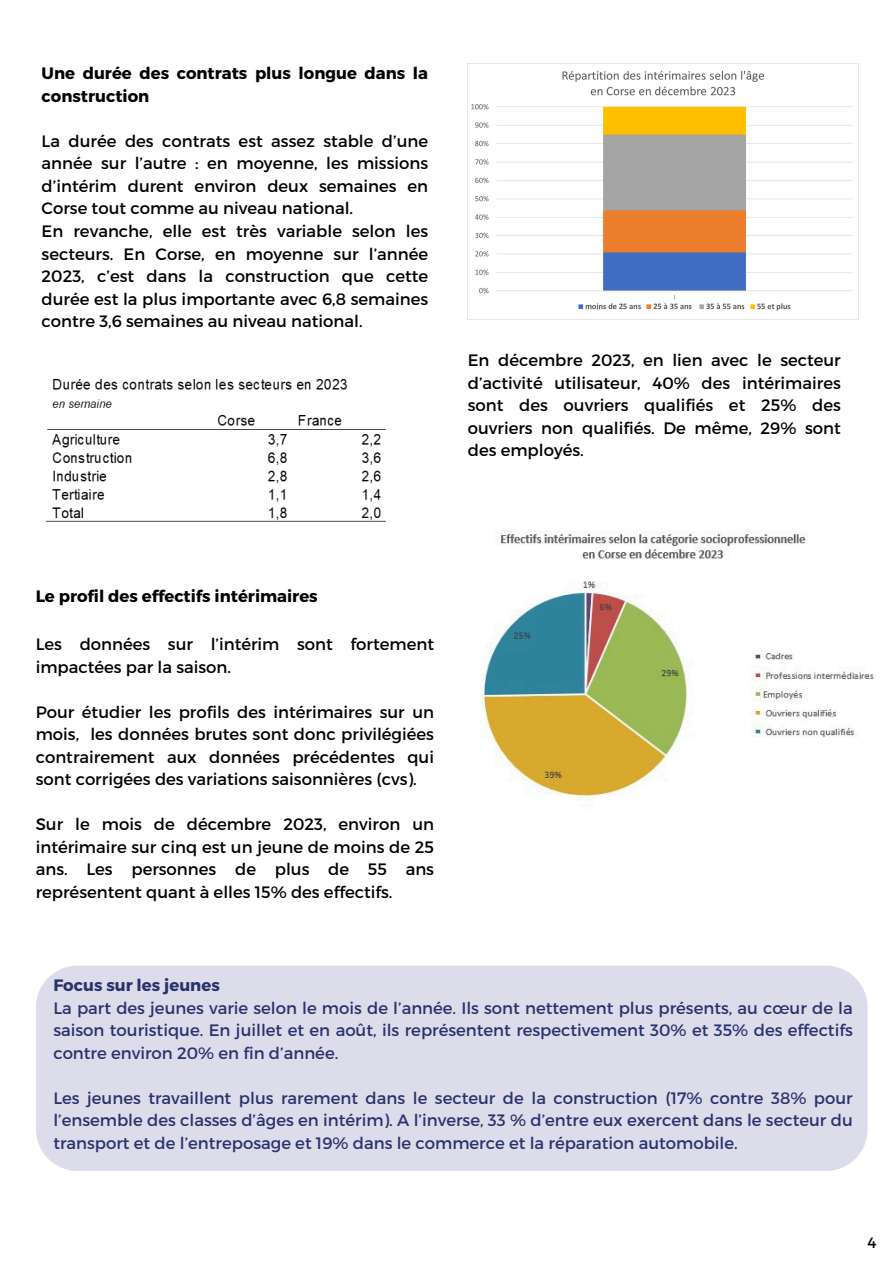
<style>
.page{position:relative;width:894px;height:1264px;background:#fff}
.page>*{position:absolute;margin:0;border:0;box-sizing:border-box;transform-origin:0 0}
.t1{font:16.5px/22.5px "Montserrat";color:#000;text-align:justify}
.t2{font:16.5px/22.5px "Montserrat";color:#2a326d;text-align:justify}
.t3{font:700 16.5px/22.5px "Montserrat";color:#000}
.t4{font:700 16.5px "Montserrat";color:#2a326d}
.t5{font:15px "Montserrat";color:#000}
</style>
<div class="page">
<img style="left:482px;top:532px;width:393px;height:266px">
<div style="left:36px;top:965px;width:831px;height:205px;background:#dddcea"></div>
<img style="left:45px;top:378px;width:341px;height:144px">
<img style="left:467px;top:63px;width:391px;height:257px">
<p class="t3" style="left:42px;top:61px;width:388px">Une durée des contrats plus longue dans la construction</p>
<p class="t1" style="left:42px;top:129px;width:388px">La durée des contrats est assez stable d’une année sur l’autre : en moyenne, les missions d’intérim durent environ deux semaines en Corse tout comme au niveau national.</p>
<p class="t1" style="left:42px;top:219px;width:388px">En revanche, elle est très variable selon les secteurs. En Corse, en moyenne sur l’année 2023, c’est dans la construction que cette durée est la plus importante avec 6,8 semaines contre 3,6 semaines au niveau national.</p>
<p class="t1" style="left:467px;top:348px;width:374px">En décembre 2023, en lien avec le secteur d’activité utilisateur, 40% des intérimaires sont des ouvriers qualifiés et 25% des ouvriers non qualifiés. De même, 29% sont des employés.</p>
<h1 class="t3" style="left:36px;top:584px;width:283px">Le profil des effectifs intérimaires</h1>
<h1 class="t1" style="left:36px;top:632px;width:400px">Les données sur l’intérim sont fortement impactées par la saison.</h1>
<p class="t1" style="left:36px;top:700px;width:400px">Pour étudier les profils des intérimaires sur un mois, les données brutes sont donc privilégiées contrairement aux données précédentes qui sont corrigées des variations saisonnières (cvs).</p>
<p class="t1" style="left:36px;top:812px;width:400px">Sur le mois de décembre 2023, environ un intérimaire sur cinq est un jeune de moins de 25 ans. Les personnes de plus de 55 ans représentent quant à elles 15% des effectifs.</p>
<p class="t4" style="left:53px;top:974px;width:168px">Focus sur les jeunes</p>
<p class="t2" style="left:53px;top:995px;width:800px">La part des jeunes varie selon le mois de l’année. Ils sont nettement plus présents, au cœur de la saison touristique. En juillet et en août, ils représentent respectivement 30% et 35% des effectifs contre environ 20% en fin d’année.</p>
<p class="t2" style="left:53px;top:1085px;width:800px">Les jeunes travaillent plus rarement dans le secteur de la construction (17% contre 38% pour l’ensemble des classes d’âges en intérim). A l’inverse, 33 % d’entre eux exercent dans le secteur du transport et de l’entreposage et 19% dans le commerce et la réparation automobile.</p>
<p class="t5" style="left:867px;top:1232px;width:10px">4</p>
</div>
